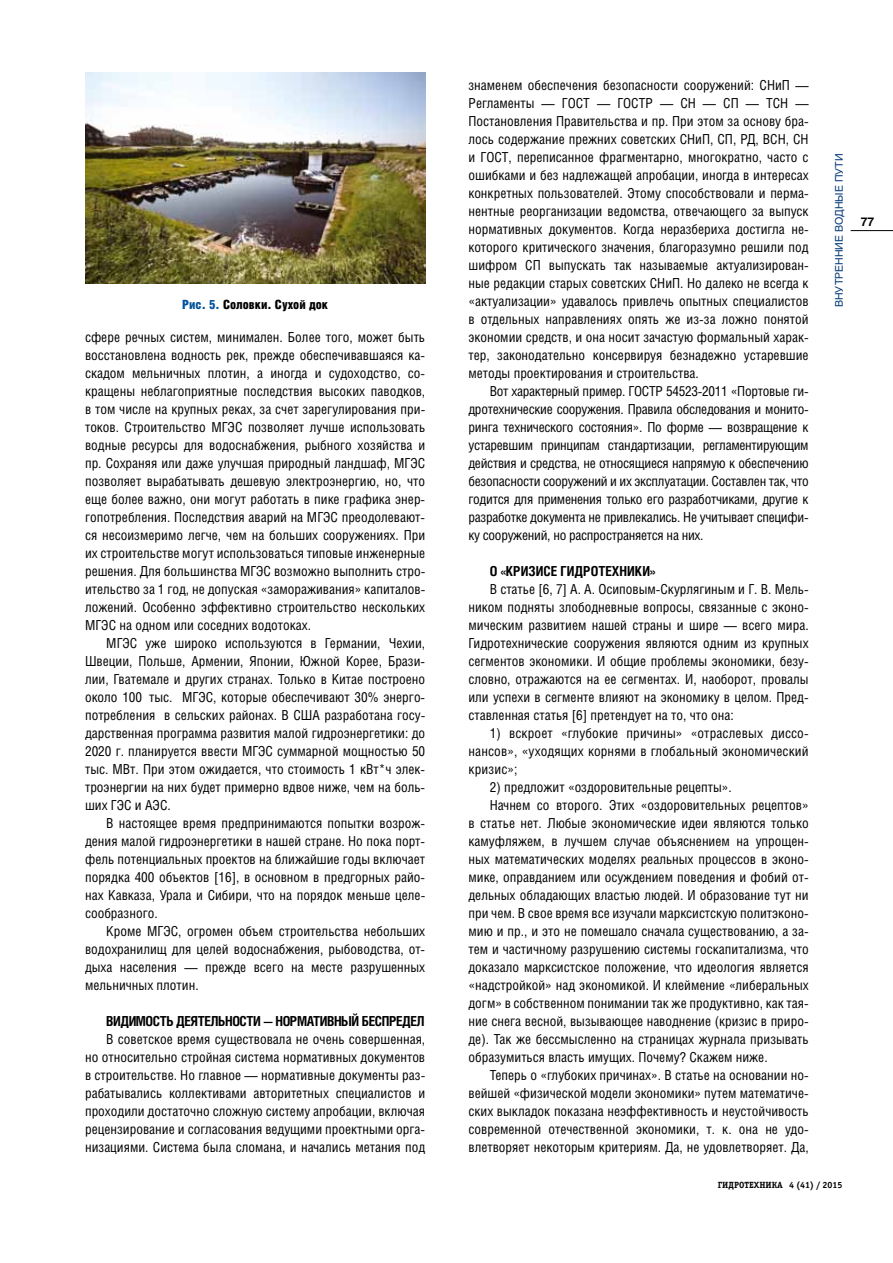
<style>
.page{position:relative;width:893px;height:1263px;background:#fff}
.page>*{position:absolute;margin:0;border:0;box-sizing:border-box;transform-origin:0 0}
.t1{font:13.8px/18px "Helios Cond";color:#000;text-align:justify}
.t2{font:700 13.8px "Helios Cond";color:#000}
.t3{font:12.75px "Helios Cond Black C";color:#000}
.t4{font:700 12px "Helios";color:#000}
.t5{font:10.5px "Helios";color:#083c7a}
.t6{font:700 9px "Officina Serif C";color:#000}
.s1{color:#00529b}
</style>
<div class="page">
<hr style="left:851px;top:230px;width:42px;height:1px;background:#000">
<img style="left:85px;top:72px;width:340px;height:212px">
<p class="t3" style="left:182px;top:297px;width:147px"><span class="s1">Рис. 5.</span> Соловки. Сухой док</p>
<p class="t1" style="left:85px;top:328px;width:342px">сфере речных систем, минимален. Более того, может быть восстановлена водность рек, прежде обеспечивавшаяся ка&shy;скадом мельничных плотин, а иногда и судоходство, со&shy;кращены неблагоприятные последствия высоких паводков, в том числе на крупных реках, за счет зарегулирования при&shy;токов. Строительство МГЭС позволяет лучше использовать водные ресурсы для водоснабжения, рыбного хозяйства и пр. Сохраняя или даже улучшая природный ландшаф, МГЭС позволяет вырабатывать дешевую электроэнергию, но, что еще более важно, они могут работать в пике графика энер&shy;гопотребления. Последствия аварий на МГЭС преодолевают&shy;ся несоизмеримо легче, чем на больших сооружениях. При их строительстве могут использоваться типовые инженерные решения. Для большинства МГЭС возможно выполнить стро&shy;ительство за 1 год, не допуская «замораживания» капиталов&shy;ложений. Особенно эффективно строительство нескольких МГЭС на одном или соседних водотоках.</p>
<p class="t1" style="left:85px;top:634px;width:342px;text-indent:21px">МГЭС уже широко используются в Германии, Чехии, Швеции, Польше, Армении, Японии, Южной Корее, Брази&shy;лии, Гватемале и других странах. Только в Китае построено около 100 тыс. МГЭС, которые обеспечивают 30% энерго&shy;потребления в сельских районах. В США разработана госу&shy;дарственная программа развития малой гидроэнергетики: до 2020 г. планируется ввести МГЭС суммарной мощностью 50 тыс. МВт. При этом ожидается, что стоимость 1 кВт*ч элек&shy;троэнергии на них будет примерно вдвое ниже, чем на боль&shy;ших ГЭС и АЭС.</p>
<p class="t1" style="left:85px;top:814px;width:342px;text-indent:21px">В настоящее время предпринимаются попытки возрож&shy;дения малой гидроэнергетики в нашей стране. Но пока порт&shy;фель потенциальных проектов на ближайшие годы включает порядка 400 объектов [16], в основном в предгорных райо&shy;нах Кавказа, Урала и Сибири, что на порядок меньше целе&shy;сообразного.</p>
<p class="t1" style="left:85px;top:922px;width:342px;text-indent:21px">Кроме МГЭС, огромен объем строительства небольших водохранилищ для целей водоснабжения, рыбоводства, от&shy;дыха населения — прежде всего на месте разрушенных мельничных плотин.</p>
<p class="t2" style="left:106px;top:1013px;width:16px">Видимост</p>
<p class="t2" style="left:166px;top:1013px;width:67px">ь деятельности</p>
<p class="t2" style="left:263px;top:1013px;width:21px">— нормативн</p>
<p class="t2" style="left:341px;top:1013px;width:29px">ый беспредел</p>
<p class="t1" style="left:85px;top:1030px;width:342px;text-indent:21px">В советское время существовала не очень совершенная, но относительно стройная система нормативных документов в строительстве. Но главное — нормативные документы раз&shy;рабатывались коллективами авторитетных специалистов и проходили достаточно сложную систему апробации, включая рецензирование и согласования ведущими проектными орга&shy;низациями. Система была сломана, и начались метания под</p>
<p class="t1" style="left:468px;top:76px;width:342px">знаменем обеспечения безопасности сооружений: СНиП — Регламенты — ГОСТ — ГОСТР — СН — СП — ТСН — Постановления Правительства и пр. При этом за основу бра&shy;лось содержание прежних советских СНиП, СП, РД, ВСН, СН и ГОСТ, переписанное фрагментарно, многократно, часто с ошибками и без надлежащей апробации, иногда в интересах конкретных пользователей. Этому способствовали и перма&shy;нентные реорганизации ведомства, отвечающего за выпуск нормативных документов. Когда неразбериха достигла не&shy;которого критического значения, благоразумно решили под шифром СП выпускать так называемые актуализирован&shy;ные редакции старых советских СНиП. Но далеко не всегда к «актуализации» удавалось привлечь опытных специалистов в отдельных направлениях опять же из-за ложно понятой экономии средств, и она носит зачастую формальный харак&shy;тер, законодательно консервируя безнадежно устаревшие методы проектирования и строительства.</p>
<p class="t1" style="left:468px;top:382px;width:342px;text-indent:21px">Вот характерный пример. ГОСТР 54523-2011 «Портовые ги&shy;дротехнические сооружения. Правила обследования и монито&shy;ринга технического состояния». По форме — возвращение к устаревшим принципам стандартизации, регламентирующим действия и средства, не относящиеся напрямую к обеспечению безопасности сооружений и их эксплуатации. Составлен так, что годится для применения только его разработчиками, другие к разработке документа не привлекались. Не учитывает специфи&shy;ку сооружений, но распространяется на них.</p>
<p class="t2" style="left:490px;top:563px;width:25px">О «кризисе</p>
<p class="t2" style="left:561px;top:563px;width:9px">гидроте</p>
<p class="t2" style="left:612px;top:563px;width:16px">хники</p>
<p class="t2" style="left:650px;top:563px;width:7px">»</p>
<p class="t1" style="left:468px;top:580px;width:342px;text-indent:21px">В статье [6, 7] А. А. Осиповым-Скурлягиным и Г. В. Мель&shy;ником подняты злободневные вопросы, связанные с эконо&shy;мическим развитием нашей страны и шире — всего мира.<br>Гидротехнические сооружения являются одним из крупных сегментов экономики. И общие проблемы экономики, безу&shy;словно, отражаются на ее сегментах. И, наоборот, провалы или успехи в сегменте влияют на экономику в целом. Пред&shy;ставленная статья [6] претендует на то, что она:</p>
<p class="t1" style="left:468px;top:724px;width:342px;text-indent:21px">1) вскроет «глубокие причины» «отраслевых диссо&shy;нансов», «уходящих корнями в глобальный экономический кризис»;</p>
<p class="t1" style="left:490px;top:778px;width:244px">2) предложит «оздоровительные рецепты».</p>
<p class="t1" style="left:490px;top:796px;width:320px">Начнем со второго. Этих «оздоровительных рецептов»</p>
<p class="t1" style="left:468px;top:814px;width:342px">в статье нет. Любые экономические идеи являются только</p>
<p class="t1" style="left:468px;top:832px;width:342px">камуфляжем, в лучшем случае объяснением на упрощен-</p>
<p class="t1" style="left:468px;top:850px;width:342px">ных математических моделях реальных процессов в эконо-</p>
<p class="t1" style="left:468px;top:868px;width:342px">мике, оправданием или осуждением поведения и фобий от-</p>
<p class="t1" style="left:468px;top:886px;width:342px">дельных обладающих властью людей. И образование тут ни</p>
<p class="t1" style="left:468px;top:904px;width:342px">при чем. В свое время все изучали марксистскую политэконо-</p>
<p class="t1" style="left:468px;top:922px;width:342px">мию и пр., и это не помешало сначала существованию, а за-</p>
<p class="t1" style="left:468px;top:940px;width:342px">тем и частичному разрушению системы госкапитализма, что</p>
<p class="t1" style="left:468px;top:958px;width:342px">доказало марксистское положение, что идеология является</p>
<p class="t1" style="left:468px;top:976px;width:342px">«надстройкой» над экономикой. И клеймение «либеральных</p>
<p class="t1" style="left:468px;top:994px;width:342px">догм» в собственном понимании так же продуктивно, как тая-</p>
<p class="t1" style="left:468px;top:1012px;width:342px">ние снега весной, вызывающее наводнение (кризис в приро-</p>
<p class="t1" style="left:468px;top:1030px;width:342px">де). Так же бессмысленно на страницах журнала призывать</p>
<p class="t1" style="left:468px;top:1048px;width:301px">образумиться власть имущих. Почему? Скажем ниже.</p>
<p class="t1" style="left:490px;top:1066px;width:320px">Теперь о «глубоких причинах». В статье на основании но-</p>
<p class="t1" style="left:468px;top:1084px;width:342px">вейшей «физической модели экономики» путем математиче-</p>
<p class="t1" style="left:468px;top:1102px;width:342px">ских выкладок показана неэффективность и неустойчивость</p>
<p class="t1" style="left:468px;top:1120px;width:342px">современной отечественной экономики, т. к. она не удо-</p>
<p class="t1" style="left:468px;top:1138px;width:342px">влетворяет некоторым критериям. Да, не удовлетворяет. Да,</p>
<p class="t5" style="left:833px;top:307px;width:155px;rotate:-90deg">ВНУТРЕННИЕ ВОДНЫЕ ПУТИ</p>
<p class="t6" style="left:718px;top:1179px;width:126px">гидротехника 4 (41) / 2015</p>
<p class="t4" style="left:861px;top:215px;width:15px">77</p>
</div>
